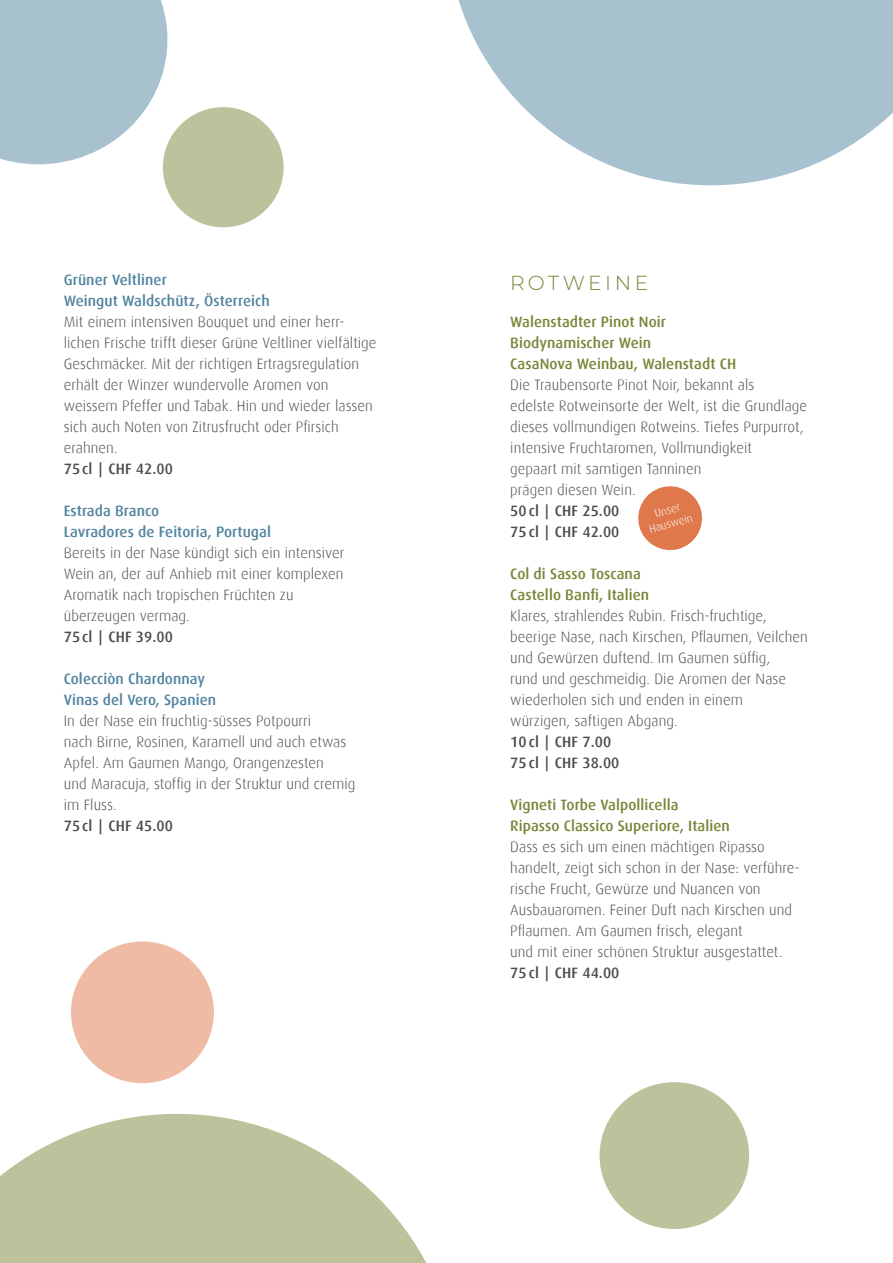
<style>
.page{position:relative;width:893px;height:1263px;background:#fff}
.page>*{position:absolute;margin:0;border:0;box-sizing:border-box;transform-origin:0 0}
.t1{font:300 20.25px "Montserrat";letter-spacing:.17em;color:#798539}
.t2{font:300 15px/21px "Dax";letter-spacing:.005em;color:#4b4c4d}
.t3{font:500 15px/21px "Dax";letter-spacing:.005em;color:#798539}
.t4{font:500 15px/21px "Dax";letter-spacing:.005em;color:#51849f}
.t5{font:500 15px/21px "Dax";letter-spacing:.005em;color:#4b4c4d}
.t6{font:300 11.25px/13.5px "Dax";color:#fff;text-align:center}
</style>
<div class="page">
<div style="left:600px;top:1082px;width:149px;height:147px;background:#bcc29c;border-radius:50%"></div>
<svg style="left:458px;top:0;width:435px;height:185px;fill:#a8c1cf"></svg>
<svg style="left:638px;top:486px;width:64px;height:65px"></svg>
<div style="left:71px;top:941px;width:143px;height:142px;background:#efbba5;border-radius:50%"></div>
<div style="left:163px;top:107px;width:121px;height:120px;background:#bcc29c;border-radius:50%"></div>
<svg style="left:0;top:1114px;width:426px;height:149px;fill:#bcc29c"></svg>
<svg style="left:0;top:0;width:167px;height:164px;background:#b3c8d4"></svg>
<p class="t4" style="left:64px;top:269px;width:207px">Grüner Veltliner<br>Weingut Waldschütz, Österreich</p>
<p class="t2" style="left:64px;top:312px;width:314px">Mit einem intensiven Bouquet und einer herr&shy;lichen Frische trifft dieser Grüne Veltliner vielfältige Geschmäcker. Mit der richtigen Ertragsregulation erhält der Winzer wundervolle Aromen von weissem Pfeffer und Tabak. Hin und wieder lassen sich auch Noten von Zitrusfrucht oder Pfirsich erahnen.</p>
<p class="t5" style="left:64px;top:458px;width:111px">75cl | CHF 42.00</p>
<p class="t4" style="left:64px;top:500px;width:209px">Estrada Branco<br>Lavradores de Feitoria, Portugal</p>
<p class="t2" style="left:64px;top:543px;width:282px">Bereits in der Nase kündigt sich ein intensiver Wein an, der auf Anhieb mit einer komplexen Aromatik nach tropischen Früchten zu überzeugen vermag.</p>
<p class="t5" style="left:64px;top:626px;width:111px">75cl | CHF 39.00</p>
<p class="t4" style="left:64px;top:668px;width:154px">Colecciòn Chardonnay<br>Vinas del Vero, Spanien</p>
<p class="t2" style="left:64px;top:711px;width:293px">In der Nase ein fruchtig-süsses Potpourri<br>nach Birne, Rosinen, Karamell und auch etwas Apfel. Am Gaumen Mango, Orangenzesten<br>und Maracuja, stoffig in der Struktur und cremig im Fluss.</p>
<p class="t5" style="left:64px;top:815px;width:111px">75cl | CHF 45.00</p>
<h1 class="t1" style="left:510px;top:269px;width:140px">ROTWEINE</h1>
<p class="t3" style="left:510px;top:311px;width:227px">Walenstadter Pinot Noir<br>Biodynamischer Wein<br>CasaNova Weinbau, Walenstadt CH</p>
<p class="t2" style="left:510px;top:375px;width:298px">Die Traubensorte Pinot Noir, bekannt als<br>edelste Rotweinsorte der Welt, ist die Grundlage dieses vollmundigen Rotweins. Tiefes Purpurrot, intensive Fruchtaromen, Vollmundigkeit<br>gepaart mit samtigen Tanninen<br>prägen diesen Wein.</p>
<p class="t5" style="left:510px;top:500px;width:111px">50cl | CHF 25.00<br>75cl | CHF 42.00</p>
<p class="t3" style="left:510px;top:563px;width:140px">Col di Sasso Toscana<br>Castello Banfi, Italien</p>
<p class="t2" style="left:510px;top:606px;width:299px">Klares, strahlendes Rubin. Frisch-fruchtige, beerige Nase, nach Kirschen, Pflaumen, Veilchen und Gewürzen duftend. Im Gaumen süffig,<br>rund und geschmeidig. Die Aromen der Nase wiederholen sich und enden in einem<br>würzigen, saftigen Abgang.</p>
<p class="t5" style="left:510px;top:731px;width:111px">10cl | CHF 7.00<br>75cl | CHF 38.00</p>
<p class="t3" style="left:510px;top:794px;width:221px">Vigneti Torbe Valpollicella<br>Ripasso Classico Superiore, Italien</p>
<p class="t2" style="left:510px;top:837px;width:291px">Dass es sich um einen mächtigen Ripasso handelt, zeigt sich schon in der Nase: verführe&shy;rische Frucht, Gewürze und Nuancen von Ausbauaromen. Feiner Duft nach Kirschen und Pflaumen. Am Gaumen frisch, elegant<br>und mit einer schönen Struktur ausgestattet.</p>
<p class="t5" style="left:510px;top:962px;width:111px">75cl | CHF 44.00</p>
<p class="t6" style="left:644px;top:509px;width:46px;rotate:-15deg">Unser<br>Hauswein</p>
</div>
